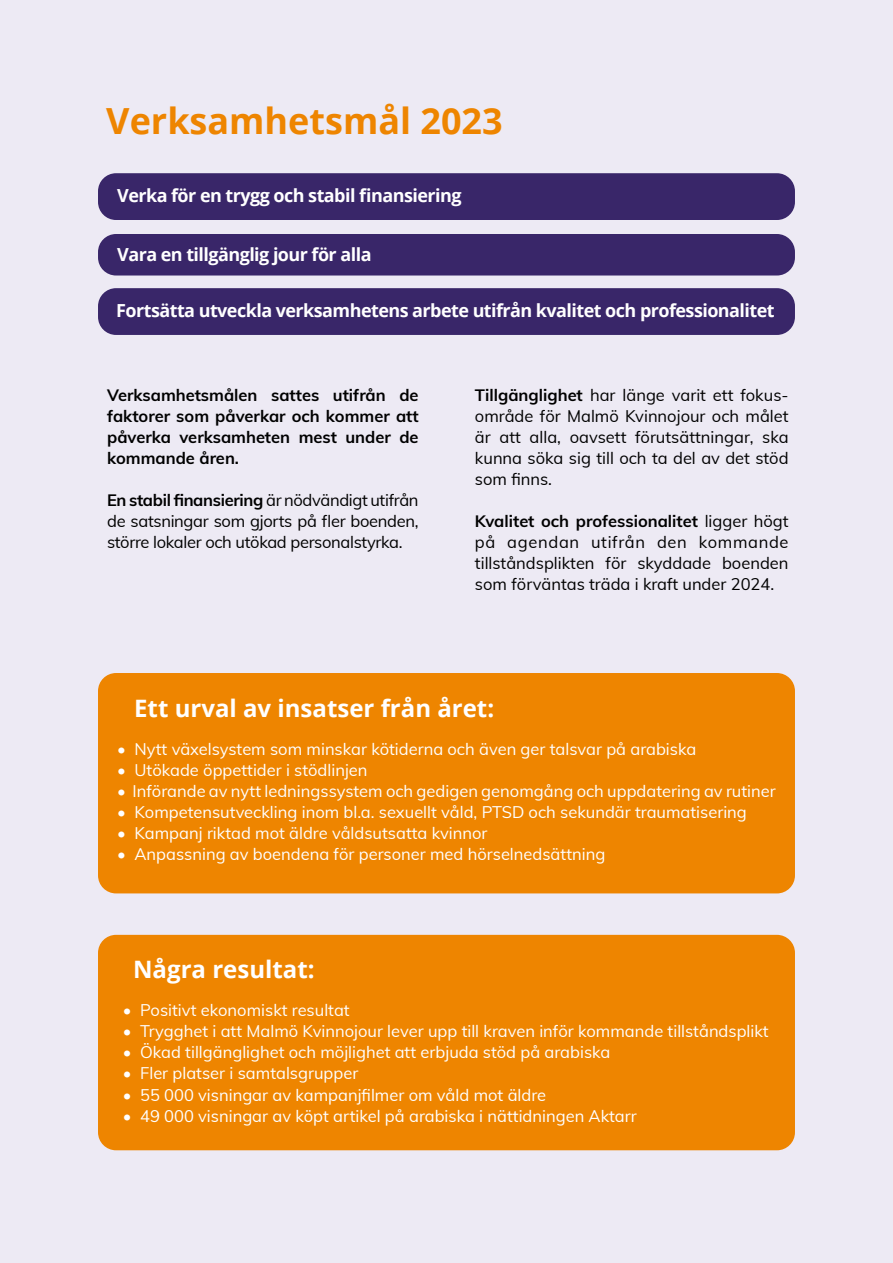
<style>
.page{position:relative;width:893px;height:1263px;background:#edeaf4}
.page>*{position:absolute;margin:0;border:0;box-sizing:border-box;transform-origin:0 0}
.t1{font:700 36px "Open Sans";color:#ee8500}
.t2{font:700 24px "Open Sans";color:#fff}
.t3{font:700 18px "Open Sans";letter-spacing:-.03em;color:#fff}
.t4{font:16.5px "Muli";color:#fff}
.t5{font:16.5px/21px "Muli";color:#000;text-align:justify}
.t6{font:700 16.5px/21px "Muli";color:#000;text-align:justify}
.s1{font-weight:700}
</style>
<div class="page">
<div style="left:98px;top:288px;width:697px;height:47px;background:#392669;border-radius:18px"></div>
<div style="left:98px;top:234px;width:697px;height:41px;background:#392669;border-radius:18px"></div>
<div style="left:98px;top:935px;width:697px;height:215px;background:#ee8500;border-radius:18px"></div>
<div style="left:98px;top:173px;width:697px;height:47px;background:#392669;border-radius:18px"></div>
<div style="left:98px;top:673px;width:697px;height:220px;background:#ee8500;border-radius:18px"></div>
<h1 class="t1" style="left:106px;top:95px;width:398px">Verksamhetsmål 2023</h1>
<p class="t3" style="left:117px;top:183px;width:346px">Verka för en trygg och stabil finansiering</p>
<p class="t3" style="left:117px;top:241px;width:256px">Vara en tillgänglig jour för alla</p>
<p class="t3" style="left:116px;top:298px;width:660px">Fortsätta utveckla verksamhetens arbete utifrån kvalitet och professionalitet</p>
<p class="t6" style="left:107px;top:384px;width:313px">Verksamhetsmålen sattes utifrån de faktorer som påverkar och kommer att påverka verksamheten mest under de kommande åren.</p>
<p class="t5" style="left:107px;top:489px;width:313px"><span class="s1">En stabil finansiering</span> är nödvändigt utifrån de satsningar som gjorts på fler boenden, större lokaler och utökad personalstyrka.</p>
<p class="t5" style="left:475px;top:384px;width:315px"><span class="s1">Tillgänglighet</span> har länge varit ett fokus&shy;område för Malmö Kvinnojour och målet är att alla, oavsett förutsättningar, ska kunna söka sig till och ta del av det stöd som finns.</p>
<p class="t5" style="left:475px;top:510px;width:315px"><span class="s1">Kvalitet och professionalitet</span> ligger högt på agendan utifrån den kommande tillståndsplikten för skyddade boenden som förväntas träda i kraft under 2024.</p>
<h2 class="t2" style="left:134px;top:691px;width:361px">Ett urval av insatser från året:</h2>
<p class="t4" style="left:117px;top:737px;width:581px">• Nytt växelsystem som minskar kötiderna och även ger talsvar på arabiska</p>
<p class="t4" style="left:117px;top:758px;width:252px">• Utökade öppettider i stödlinjen</p>
<p class="t4" style="left:117px;top:779px;width:660px">• Införande av nytt ledningssystem och gedigen genomgång och uppdatering av rutiner</p>
<p class="t4" style="left:117px;top:800px;width:631px">• Kompetensutveckling inom bl.a. sexuellt våld, PTSD och sekundär traumatisering</p>
<p class="t4" style="left:117px;top:821px;width:372px">• Kampanj riktad mot äldre våldsutsatta kvinnor</p>
<p class="t4" style="left:117px;top:842px;width:490px">• Anpassning av boendena för personer med hörselnedsättning</p>
<h2 class="t2" style="left:133px;top:952px;width:183px">Några resultat:</h2>
<p class="t4" style="left:123px;top:998px;width:228px">• Positivt ekonomiskt resultat</p>
<p class="t4" style="left:123px;top:1019px;width:647px">• Trygghet i att Malmö Kvinnojour lever upp till kraven inför kommande tillståndsplikt</p>
<p class="t4" style="left:123px;top:1040px;width:489px">• Ökad tillgänglighet och möjlighet att erbjuda stöd på arabiska</p>
<p class="t4" style="left:123px;top:1061px;width:237px">• Fler platser i samtalsgrupper</p>
<p class="t4" style="left:123px;top:1082px;width:425px">• 55 000 visningar av kampanjfilmer om våld mot äldre</p>
<p class="t4" style="left:123px;top:1103px;width:515px">• 49 000 visningar av köpt artikel på arabiska i nättidningen Aktarr</p>
</div>
